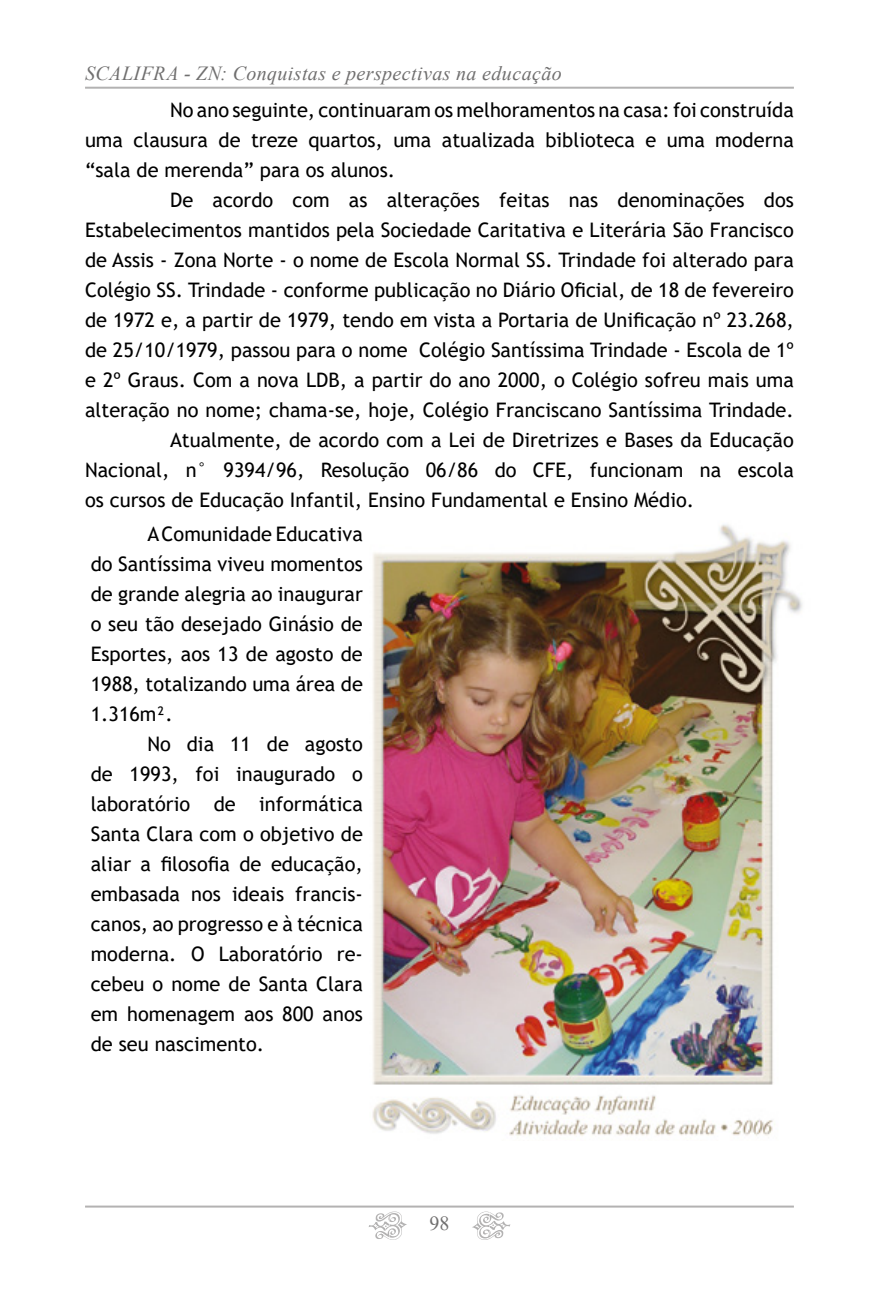
<style>
.page{position:relative;width:896px;height:1304px;background:#fff}
.page>*{position:absolute;margin:0;border:0;box-sizing:border-box;transform-origin:0 0}
.t1{font:20px/30px "Trebuchet MS";color:#000;text-align:justify}
.t2{font:italic 20px "Times New Roman";letter-spacing:.02em;color:#706f6f}
.t3{font:20px "Times New Roman";color:#706f6f}
</style>
<div class="page">
<svg style="left:369px;top:1212px;width:38px;height:28px"></svg>
<svg style="left:472px;top:1212px;width:38px;height:28px"></svg>
<hr style="left:85px;top:1206px;width:709px;height:2px;background:#b3b2b2">
<hr style="left:85px;top:87px;width:709px;height:2px;background:#b3b2b2">
<img style="left:372px;top:524px;width:431px;height:612px">
<p class="t2" style="left:85px;top:59px;width:478px">SCALIFRA - ZN: Conquistas e perspectivas na educação</p>
<p class="t1" style="left:170px;top:95px;width:625px">No ano seguinte, continuaram os melhoramentos na casa: foi construída</p>
<p class="t1" style="left:85px;top:125px;width:710px">uma clausura de treze quartos, uma atualizada biblioteca e uma moderna</p>
<p class="t1" style="left:85px;top:155px;width:312px">“sala de merenda” para os alunos.</p>
<p class="t1" style="left:170px;top:185px;width:625px">De acordo com as alterações feitas nas denominações dos</p>
<p class="t1" style="left:85px;top:215px;width:710px">Estabelecimentos mantidos pela Sociedade Caritativa e Literária São Francisco</p>
<p class="t1" style="left:85px;top:245px;width:710px">de Assis - Zona Norte - o nome de Escola Normal SS. Trindade foi alterado para</p>
<p class="t1" style="left:85px;top:275px;width:710px">Colégio SS. Trindade - conforme publicação no Diário Oficial, de 18 de fevereiro</p>
<p class="t1" style="left:85px;top:305px;width:710px">de 1972 e, a partir de 1979, tendo em vista a Portaria de Unificação nº 23.268,</p>
<p class="t1" style="left:85px;top:335px;width:710px">de 25/10/1979, passou para o nome Colégio Santíssima Trindade - Escola de 1º</p>
<p class="t1" style="left:85px;top:365px;width:710px">e 2º Graus. Com a nova LDB, a partir do ano 2000, o Colégio sofreu mais uma</p>
<p class="t1" style="left:85px;top:395px;width:710px">alteração no nome; chama-se, hoje, Colégio Franciscano Santíssima Trindade.</p>
<p class="t1" style="left:170px;top:425px;width:625px">Atualmente, de acordo com a Lei de Diretrizes e Bases da Educação</p>
<p class="t1" style="left:85px;top:455px;width:710px">Nacional, n° 9394/96, Resolução 06/86 do CFE, funcionam na escola</p>
<p class="t1" style="left:85px;top:485px;width:610px">os cursos de Educação Infantil, Ensino Fundamental e Ensino Médio.</p>
<p class="t1" style="left:91px;top:519px;width:274px;text-indent:57px">A Comunidade Educativa do Santíssima viveu momentos de grande alegria ao inaugurar o seu tão desejado Ginásio de Esportes, aos 13 de agosto de 1988, totalizando uma área de 1.316m².</p>
<p class="t1" style="left:91px;top:729px;width:274px;text-indent:57px">No dia 11 de agosto de 1993, foi inaugurado o laboratório de informática Santa Clara com o objetivo de aliar a filosofia de educação, embasada nos ideais francis&shy;canos, ao progresso e à técnica moderna. O Laboratório re&shy;cebeu o nome de Santa Clara em homenagem aos 800 anos de seu nascimento.</p>
<p class="t3" style="left:429px;top:1210px;width:21px">98</p>
</div>
